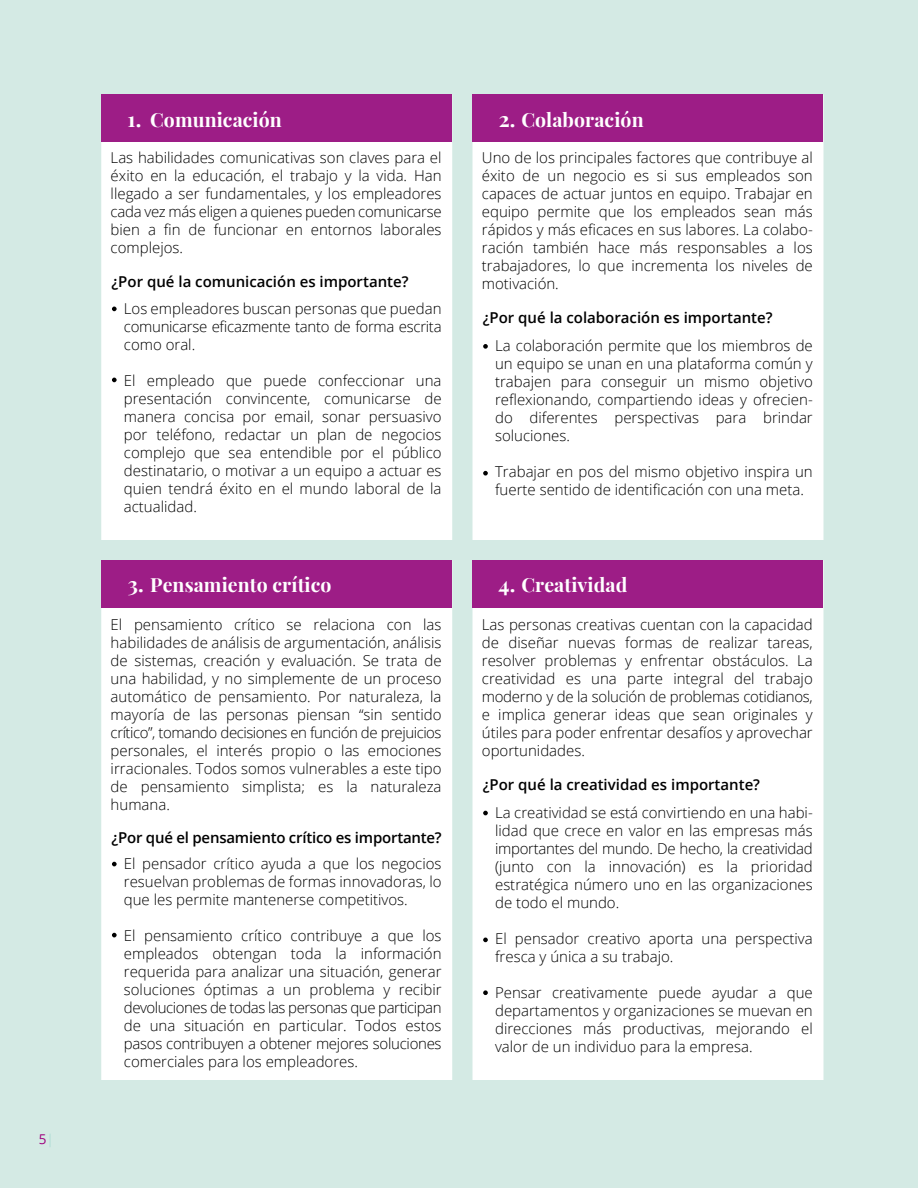
<style>
.page{position:relative;width:918px;height:1188px;background:#d4eae4}
.page>*{position:absolute;margin:0;border:0;box-sizing:border-box;transform-origin:0 0}
.t1{font:700 19.5px "Playfair Display";letter-spacing:.005em;color:#fff}
.t2{font:300 15px/18px "Open Sans";color:#000;text-align:justify}
.t3{font:600 15px "Open Sans";color:#000}
.t4{font:13.5px "Open Sans";color:#9e007e}
.s1{color:#b1ded6}
.s2{font-size:21px}
</style>
<div class="page">
<div style="left:101px;top:94px;width:351px;height:446px;background:#fff"></div>
<div style="left:472px;top:94px;width:352px;height:446px;background:#fff;border:4px solid #fff"></div>
<div style="left:101px;top:560px;width:351px;height:520px;background:#fff"></div>
<div style="left:472px;top:560px;width:352px;height:520px;background:#fff;border:4px solid #fff"></div>
<div style="left:101px;top:94px;width:351px;height:48px;background:#9d1d86"></div>
<div style="left:472px;top:94px;width:352px;height:48px;background:#9d1d86"></div>
<div style="left:101px;top:560px;width:351px;height:48px;background:#9d1d86"></div>
<div style="left:472px;top:560px;width:352px;height:48px;background:#9d1d86"></div>
<svg style="left:112px;top:307px;width:5px;height:4px"></svg>
<svg style="left:112px;top:378px;width:5px;height:4px"></svg>
<svg style="left:483px;top:344px;width:5px;height:5px"></svg>
<svg style="left:483px;top:471px;width:5px;height:5px"></svg>
<svg style="left:112px;top:862px;width:5px;height:4px"></svg>
<svg style="left:112px;top:933px;width:5px;height:4px"></svg>
<svg style="left:483px;top:811px;width:5px;height:4px"></svg>
<svg style="left:483px;top:938px;width:5px;height:4px"></svg>
<svg style="left:483px;top:990px;width:5px;height:5px"></svg>
<p class="t4" style="left:39px;top:1130px;width:17px">5<span class="s1">|</span></p>
<h1 class="t1" style="left:128px;top:107px;width:156px"><span class="s2">1.</span> Comunicación</h1>
<h1 class="t1" style="left:499px;top:107px;width:146px"><span class="s2">2.</span> Colaboración</h1>
<p class="t2" style="left:111px;top:148px;width:332px">Las habilidades comunicativas son claves para el éxito en la educación, el trabajo y la vida. Han llegado a ser fundamentales, y los empleadores cada vez más eligen a quienes pueden comunicarse bien a fin de funcionar en entornos laborales complejos.</p>
<p class="t3" style="left:112px;top:272px;width:299px">¿Por qué la comunicación es importante?</p>
<p class="t2" style="left:124px;top:299px;width:319px">Los empleadores buscan personas que puedan comunicarse eficazmente tanto de forma escrita como oral.</p>
<p class="t2" style="left:124px;top:371px;width:319px">El empleado que puede confeccionar una presentación convincente, comunicarse de manera concisa por email, sonar persuasivo por teléfono, redactar un plan de negocios complejo que sea entendible por el público destinatario, o motivar a un equipo a actuar es quien tendrá éxito en el mundo laboral de la actualidad.</p>
<h1 class="t1" style="left:128px;top:572px;width:205px"><span class="s2">3.</span> Pensamiento crítico</h1>
<p class="t2" style="left:111px;top:615px;width:332px">El pensamiento crítico se relaciona con las habilidades de análisis de argumentación, análisis de sistemas, creación y evaluación. Se trata de una habilidad, y no simplemente de un proceso automático de pensamiento. Por naturaleza, la mayoría de las personas piensan “sin sentido crítico”, tomando decisiones en función de prejuicios personales, el interés propio o las emociones irracionales. Todos somos vulnerables a este tipo de pensamiento simplista; es la naturaleza humana.</p>
<p class="t3" style="left:112px;top:827px;width:332px">¿Por qué el pensamiento crítico es importante?</p>
<p class="t2" style="left:124px;top:854px;width:319px">El pensador crítico ayuda a que los negocios resuelvan problemas de formas innovadoras, lo que les permite mantenerse competitivos.</p>
<p class="t2" style="left:124px;top:926px;width:319px">El pensamiento crítico contribuye a que los empleados obtengan toda la información requerida para analizar una situación, generar soluciones óptimas a un problema y recibir devoluciones de todas las personas que participan de una situación en particular. Todos estos pasos contribuyen a obtener mejores soluciones comerciales para los empleadores.</p>
<p class="t2" style="left:482px;top:148px;width:332px">Uno de los principales factores que contribuye al éxito de un negocio es si sus empleados son capaces de actuar juntos en equipo. Trabajar en equipo permite que los empleados sean más rápidos y más eficaces en sus labores. La colabo&shy;ración también hace más responsables a los trabajadores, lo que incrementa los niveles de motivación.</p>
<p class="t3" style="left:483px;top:308px;width:291px">¿Por qué la colaboración es importante?</p>
<p class="t2" style="left:495px;top:336px;width:319px">La colaboración permite que los miembros de un equipo se unan en una plataforma común y trabajen para conseguir un mismo objetivo reflexionando, compartiendo ideas y ofrecien&shy;do diferentes perspectivas para brindar soluciones.</p>
<p class="t2" style="left:495px;top:462px;width:319px">Trabajar en pos del mismo objetivo inspira un fuerte sentido de identificación con una meta.</p>
<h1 class="t1" style="left:499px;top:572px;width:130px"><span class="s2">4.</span> Creatividad</h1>
<p class="t2" style="left:482px;top:615px;width:332px">Las personas creativas cuentan con la capacidad de diseñar nuevas formas de realizar tareas, resolver problemas y enfrentar obstáculos. La creatividad es una parte integral del trabajo moderno y de la solución de problemas cotidianos, e implica generar ideas que sean originales y útiles para poder enfrentar desafíos y aprovechar oportunidades.</p>
<p class="t3" style="left:483px;top:774px;width:279px">¿Por qué la creatividad es importante?</p>
<p class="t2" style="left:495px;top:803px;width:319px">La creatividad se está convirtiendo en una habi&shy;lidad que crece en valor en las empresas más importantes del mundo. De hecho, la creatividad (junto con la innovación) es la prioridad estratégica número uno en las organizaciones de todo el mundo.</p>
<p class="t2" style="left:495px;top:929px;width:319px">El pensador creativo aporta una perspectiva fresca y única a su trabajo.</p>
<p class="t2" style="left:495px;top:983px;width:319px">Pensar creativamente puede ayudar a que departamentos y organizaciones se muevan en direcciones más productivas, mejorando el valor de un individuo para la empresa.</p>
</div>
